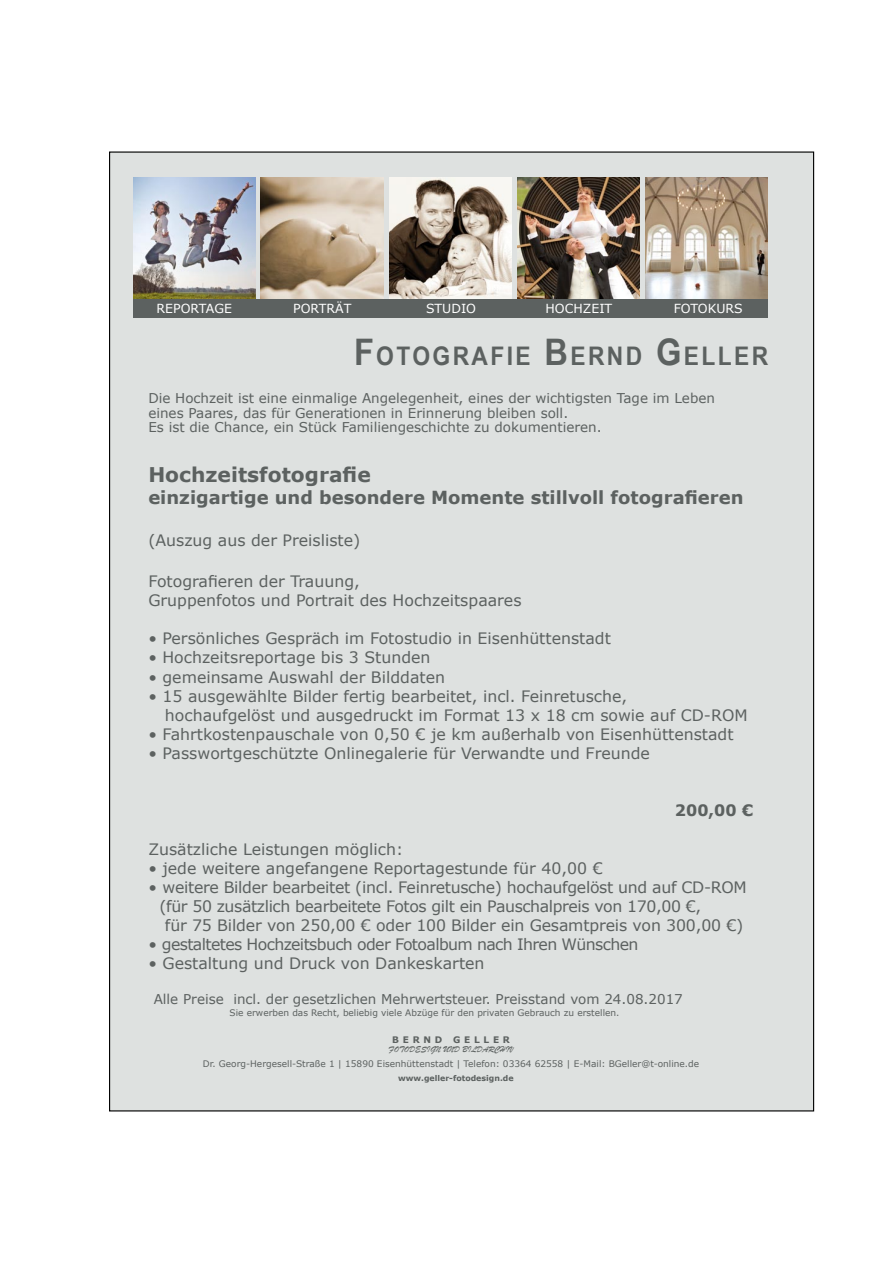
<style>
.page{position:relative;width:893px;height:1263px;background:#fff}
.page>*{position:absolute;margin:0;border:0;box-sizing:border-box;transform-origin:0 0}
.t1{font:700 25.65px "Arial Narrow";letter-spacing:.085em;color:#5c6160;scale:1.09 1}
.t2{font:700 20.25px "Verdana";color:#5c6160}
.t3{font:700 18px "Verdana";color:#5c6160}
.t4{font:15.75px/19px "Verdana";color:#5c6160}
.t5{font:15.75px "Verdana";letter-spacing:-.02em;color:#5c6160}
.t6{font:15.75px "Verdana";letter-spacing:-.025em;color:#5c6160}
.t7{font:15.75px "Verdana";letter-spacing:-.04em;color:#5c6160}
.t8{font:700 15.75px "Verdana";color:#5c6160}
.t9{font:13.5px/14.5px "Verdana";color:#5c6160}
.t10{font:12.45px "Verdana";color:#fff}
.t11{font:9px "Verdana";color:#5c6160}
.t12{font:9px "Brush Script";color:#5c6160}
.t13{font:700 9px "Verdana";letter-spacing:.42em;color:#5c6160}
.t14{font:700 7.8px "Verdana";color:#5c6160}
.s1{font-size:36.6px}
</style>
<div class="page">
<div style="left:110px;top:152px;width:704px;height:959px;background:#dee1e0"></div>
<img style="left:518px;top:177px;width:122px;height:122px">
<img style="left:389px;top:177px;width:123px;height:122px">
<img style="left:261px;top:177px;width:122px;height:122px">
<img style="left:133px;top:177px;width:123px;height:122px">
<img style="left:645px;top:177px;width:122px;height:122px">
<div style="left:133px;top:299px;width:634px;height:19px;background:#5c6160"></div>
<p class="t10" style="left:157px;top:300px;width:75px">REportage</p>
<p class="t10" style="left:293px;top:300px;width:60px">porträt</p>
<p class="t10" style="left:426px;top:300px;width:52px">Studio</p>
<p class="t10" style="left:546px;top:300px;width:68px">Hochzeit</p>
<p class="t10" style="left:674px;top:299px;width:61px">Fotokurs</p>
<h1 class="t1" style="left:354px;top:336px;width:382px"><span class="s1">F</span>OTOGRAFIE <span class="s1">B</span>ERND <span class="s1">G</span>ELLER</h1>
<p class="t9" style="left:148px;top:391px;width:568px">Die Hochzeit ist eine einmalige Angelegenheit, eines der wichtigsten Tage im Leben eines Paares, das für Generationen in Erinnerung bleiben soll.<br>Es ist die Chance, ein Stück Familiengeschichte zu dokumentieren.</p>
<p class="t2" style="left:148px;top:460px;width:224px">Hochzeitsfotografie</p>
<p class="t3" style="left:148px;top:484px;width:597px">einzigartige und besondere Momente stillvoll fotografieren</p>
<p class="t4" style="left:148px;top:531px;width:213px">(Auszug aus der Preisliste)</p>
<p class="t4" style="left:148px;top:571px;width:375px">Fotografieren der Trauung,<br>Gruppenfotos und Portrait des Hochzeitspaares</p>
<p class="t4" style="left:148px;top:629px;width:464px">• Persönliches Gespräch im Fotostudio in Eisenhüttenstadt</p>
<p class="t4" style="left:148px;top:648px;width:284px">• Hochzeitsreportage bis 3 Stunden</p>
<p class="t4" style="left:148px;top:667px;width:298px">• gemeinsame Auswahl der Bilddaten</p>
<p class="t4" style="left:165px;top:686px;width:584px;text-indent:-17px">• 15 ausgewählte Bilder fertig bearbeitet, incl. Feinretusche,<br>hochaufgelöst und ausgedruckt im Format 13 x 18 cm sowie auf CD-ROM</p>
<p class="t4" style="left:148px;top:724px;width:587px">• Fahrtkostenpauschale von 0,50 € je km außerhalb von Eisenhüttenstadt</p>
<p class="t4" style="left:148px;top:743px;width:503px">• Passwortgeschützte Onlinegalerie für Verwandte und Freunde</p>
<p class="t8" style="left:675px;top:799px;width:80px">200,00 €</p>
<p class="t4" style="left:148px;top:839px;width:256px">Zusätzliche Leistungen möglich:</p>
<p class="t4" style="left:148px;top:858px;width:456px">• jede weitere angefangene Reportagestunde für 40,00 €</p>
<p class="t5" style="left:148px;top:876px;width:600px">• weitere Bilder bearbeitet (incl. Feinretusche) hochaufgelöst und auf CD-ROM</p>
<p class="t6" style="left:159px;top:895px;width:543px">(für 50 zusätzlich bearbeitete Fotos gilt ein Pauschalpreis von 170,00 €,</p>
<p class="t4" style="left:165px;top:916px;width:580px">für 75 Bilder von 250,00 € oder 100 Bilder ein Gesamtpreis von 300,00 €)</p>
<p class="t7" style="left:148px;top:934px;width:492px">• gestaltetes Hochzeitsbuch oder Fotoalbum nach Ihren Wünschen</p>
<p class="t4" style="left:148px;top:954px;width:338px">• Gestaltung und Druck von Dankeskarten</p>
<p class="t9" style="left:154px;top:991px;width:531px">Alle Preise incl. der gesetzlichen Mehrwertsteuer. Preisstand vom 24.08.2017</p>
<p class="t11" style="left:230px;top:1007px;width:391px">Sie erwerben das Recht, beliebig viele Abzüge für den privaten Gebrauch zu erstellen.</p>
<p class="t13" style="left:392px;top:1034px;width:119px">Bernd Geller</p>
<p class="t12" style="left:389px;top:1044px;width:126px">FOTODESIGN UND BILDARCHIV</p>
<p class="t11" style="left:203px;top:1058px;width:498px">Dr. Georg-Hergesell-Straße 1 | 15890 Eisenhüttenstadt | Telefon: 03364 62558 | E-Mail: BGeller@t-online.de</p>
<p class="t14" style="left:398px;top:1072px;width:117px">www.geller-fotodesign.de</p>
</div>
